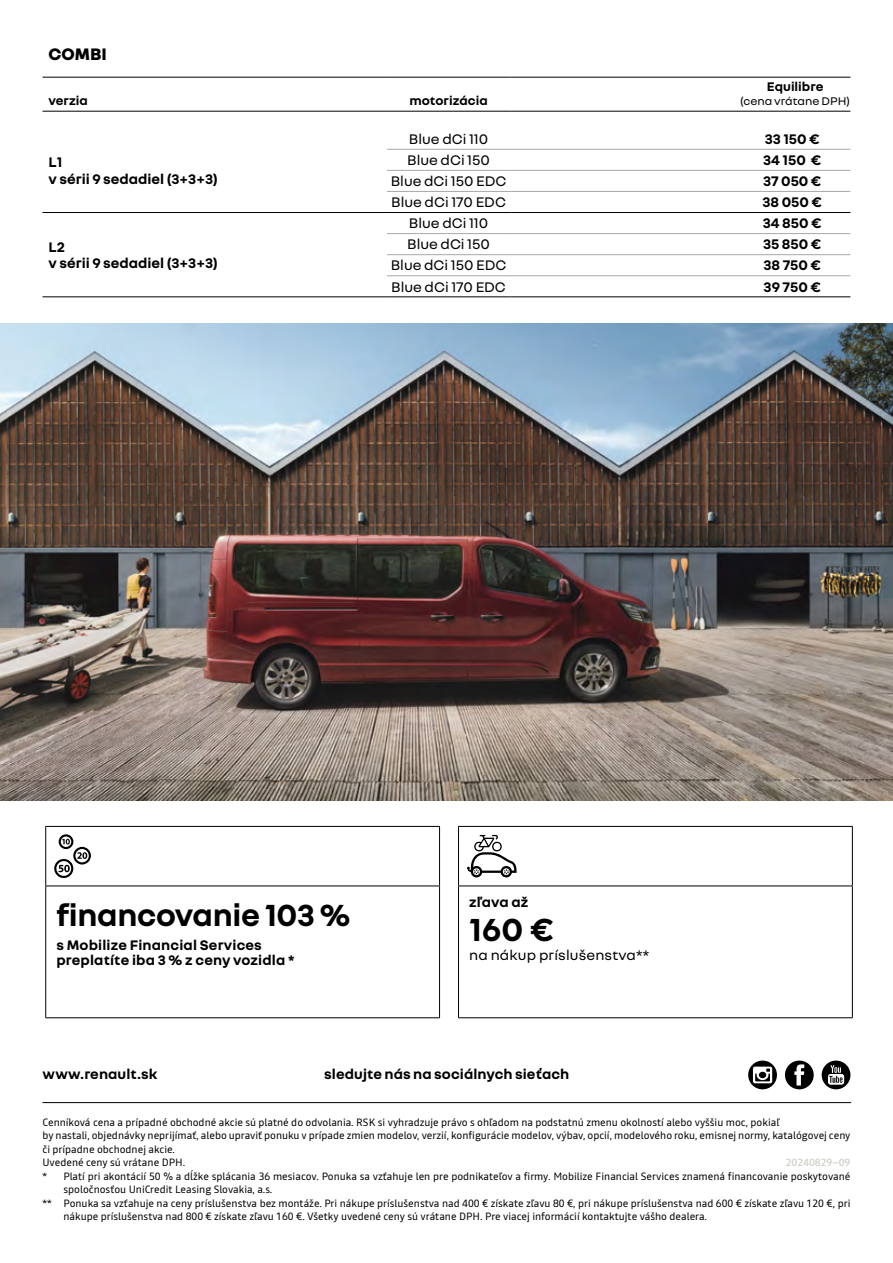
<style>
.page{position:relative;width:893px;height:1263px;background:#fff}
.page>*{position:absolute;margin:0;border:0;box-sizing:border-box;transform-origin:0 0}
.t1{font:700 34.5px "Nouvel R";color:#000}
.t2{font:700 33px "Nouvel R";letter-spacing:-.01em;color:#000}
.t3{font:800 18px "Nouvel R";color:#000}
.t4{font:700 15px/16.5px "Nouvel R";color:#000}
.t5{font:15px "Nouvel R";color:#000}
.t6{font:700 13.5px "Nouvel R";color:#000}
.t7{font:12px "Nouvel R";color:#000}
.t8{font:10.5px/13.5px "Read";color:#000}
.t9{font:500 10.5px "Read";color:#d2d2ca}
</style>
<div class="page">
<hr style="left:43px;top:1102px;width:808px;height:1px;background:#000">
<div style="left:822px;top:1060px;width:28px;height:29px;background:#000;border-radius:50%"></div>
<svg style="left:828px;top:1065px;width:16px;height:20px"></svg>
<div style="left:785px;top:1060px;width:29px;height:29px;background:#000;border-radius:50%"></div>
<svg style="left:794px;top:1064px;width:10px;height:21px"></svg>
<hr style="left:43px;top:77px;width:344px;height:1px;background:#000">
<hr style="left:387px;top:77px;width:123px;height:1px;background:#000">
<hr style="left:510px;top:77px;width:340px;height:1px;background:#000">
<hr style="left:43px;top:111px;width:344px;height:1px;background:#000">
<hr style="left:387px;top:111px;width:123px;height:1px;background:#000">
<hr style="left:510px;top:111px;width:340px;height:1px;background:#000">
<hr style="left:43px;top:212px;width:344px;height:1px;background:#000">
<hr style="left:387px;top:212px;width:123px;height:1px;background:#000">
<hr style="left:510px;top:212px;width:340px;height:1px;background:#000">
<hr style="left:43px;top:296px;width:344px;height:1px;background:#000">
<hr style="left:387px;top:296px;width:123px;height:1px;background:#000">
<hr style="left:510px;top:296px;width:340px;height:1px;background:#000">
<hr style="left:387px;top:149px;width:123px;height:1px;background:#a8a9a3">
<hr style="left:387px;top:170px;width:123px;height:1px;background:#a8a9a3">
<hr style="left:387px;top:191px;width:123px;height:1px;background:#a8a9a3">
<hr style="left:387px;top:233px;width:123px;height:1px;background:#a8a9a3">
<hr style="left:387px;top:254px;width:123px;height:1px;background:#a8a9a3">
<hr style="left:387px;top:275px;width:123px;height:1px;background:#a8a9a3">
<hr style="left:510px;top:149px;width:340px;height:1px;background:#a8a9a3">
<hr style="left:510px;top:170px;width:340px;height:1px;background:#a8a9a3">
<hr style="left:510px;top:191px;width:340px;height:1px;background:#a8a9a3">
<hr style="left:510px;top:233px;width:340px;height:1px;background:#a8a9a3">
<hr style="left:510px;top:254px;width:340px;height:1px;background:#a8a9a3">
<hr style="left:510px;top:275px;width:340px;height:1px;background:#a8a9a3">
<svg style="left:748px;top:1060px;width:29px;height:29px"></svg>
<svg style="left:753px;top:1066px;width:19px;height:17px"></svg>
<hr style="left:458px;top:826px;width:395px;height:1px;background:#000">
<hr style="left:458px;top:827px;width:1px;height:58px;background:#000">
<hr style="left:852px;top:827px;width:1px;height:58px;background:#000">
<hr style="left:458px;top:885px;width:395px;height:1px;background:#000">
<hr style="left:458px;top:886px;width:1px;height:131px;background:#000">
<hr style="left:852px;top:886px;width:1px;height:131px;background:#000">
<hr style="left:458px;top:1017px;width:395px;height:1px;background:#000">
<svg style="left:467px;top:835px;width:50px;height:42px"></svg>
<svg style="left:46px;top:827px;width:393px;height:190px"></svg>
<hr style="left:45px;top:826px;width:395px;height:1px;background:#000">
<hr style="left:45px;top:827px;width:1px;height:58px;background:#000">
<hr style="left:439px;top:827px;width:1px;height:58px;background:#000">
<hr style="left:45px;top:885px;width:395px;height:1px;background:#000">
<hr style="left:45px;top:886px;width:1px;height:131px;background:#000">
<hr style="left:439px;top:886px;width:1px;height:131px;background:#000">
<hr style="left:45px;top:1017px;width:395px;height:1px;background:#000">
<svg style="left:54px;top:834px;width:37px;height:44px"></svg>
<img style="left:0;top:323px;width:893px;height:478px">
<h3 class="t3" style="left:49px;top:42px;width:60px">COMBI</h3>
<p class="t6" style="left:49px;top:92px;width:41px">verzia</p>
<p class="t6" style="left:409px;top:92px;width:80px">motorizácia</p>
<p class="t6" style="left:767px;top:78px;width:58px">Equilibre</p>
<p class="t7" style="left:740px;top:94px;width:111px">(cena vrátane DPH)</p>
<h3 class="t4" style="left:49px;top:153px;width:171px">L1<br>v sérii 9 sedadiel (3+3+3)</h3>
<h3 class="t4" style="left:49px;top:238px;width:171px">L2<br>v sérii 9 sedadiel (3+3+3)</h3>
<h3 class="t5" style="left:409px;top:129px;width:81px">Blue dCi 110</h3>
<h3 class="t4" style="left:765px;top:130px;width:56px">33 150 €</h3>
<h3 class="t5" style="left:407px;top:150px;width:84px">Blue dCi 150</h3>
<h3 class="t4" style="left:763px;top:151px;width:60px">34 150 €</h3>
<h3 class="t5" style="left:391px;top:172px;width:117px">Blue dCi 150 EDC</h3>
<h3 class="t4" style="left:763px;top:172px;width:60px">37 050 €</h3>
<h3 class="t5" style="left:391px;top:193px;width:116px">Blue dCi 170 EDC</h3>
<h3 class="t4" style="left:762px;top:193px;width:61px">38 050 €</h3>
<h3 class="t5" style="left:409px;top:214px;width:81px">Blue dCi 110</h3>
<h3 class="t4" style="left:763px;top:214px;width:60px">34 850 €</h3>
<h3 class="t5" style="left:407px;top:235px;width:84px">Blue dCi 150</h3>
<h3 class="t4" style="left:763px;top:235px;width:60px">35 850 €</h3>
<h3 class="t5" style="left:391px;top:256px;width:117px">Blue dCi 150 EDC</h3>
<h3 class="t4" style="left:763px;top:256px;width:59px">38 750 €</h3>
<h3 class="t5" style="left:391px;top:277px;width:116px">Blue dCi 170 EDC</h3>
<h3 class="t4" style="left:764px;top:277px;width:59px">39 750 €</h3>
<h2 class="t2" style="left:56px;top:893px;width:295px">financovanie 103 %</h2>
<h3 class="t4" style="left:56px;top:937px;width:240px;line-height:15px">s Mobilize Financial Services preplatíte iba 3 % z ceny vozidla *</h3>
<h3 class="t4" style="left:469px;top:892px;width:61px">zľava až</h3>
<h1 class="t1" style="left:469px;top:907px;width:86px">160 €</h1>
<h3 class="t5" style="left:469px;top:945px;width:181px">na nákup príslušenstva**</h3>
<h3 class="t4" style="left:43px;top:1065px;width:117px">www.renault.sk</h3>
<h3 class="t4" style="left:324px;top:1065px;width:247px">sledujte nás na sociálnych sieťach</h3>
<p class="t8" style="left:43px;top:1115px;width:809px">Cenníková cena a prípadné obchodné akcie sú platné do odvolania. RSK si vyhradzuje právo s ohľadom na podstatnú zmenu okolností alebo vyššiu moc, pokiaľ<br>by nastali, objednávky neprijímať, alebo upraviť ponuku v prípade zmien modelov, verzií, konfigurácie modelov, výbav, opcií, modelového roku, emisnej normy, katalógovej ceny či prípadne obchodnej akcie.<br>Uvedené ceny sú vrátane DPH.</p>
<p class="t9" style="left:786px;top:1155px;width:66px">20240829–09</p>
<p class="t8" style="left:43px;top:1169px;width:809px">* Platí pri akontácií 50 % a dĺžke splácania 36 mesiacov. Ponuka sa vzťahuje len pre podnikateľov a firmy. Mobilize Financial Services znamená financovanie poskytované</p>
<p class="t8" style="left:64px;top:1183px;width:210px">spoločnosťou UniCredit Leasing Slovakia, a.s.</p>
<p class="t8" style="left:43px;top:1196px;width:809px">** Ponuka sa vzťahuje na ceny príslušenstva bez montáže. Pri nákupe príslušenstva nad 400 € získate zľavu 80 €, pri nákupe príslušenstva nad 600 € získate zľavu 120 €, pri</p>
<p class="t8" style="left:64px;top:1210px;width:645px">nákupe príslušenstva nad 800 € získate zľavu 160 €. Všetky uvedené ceny sú vrátane DPH. Pre viacej informácií kontaktujte vášho dealera.</p>
</div>
